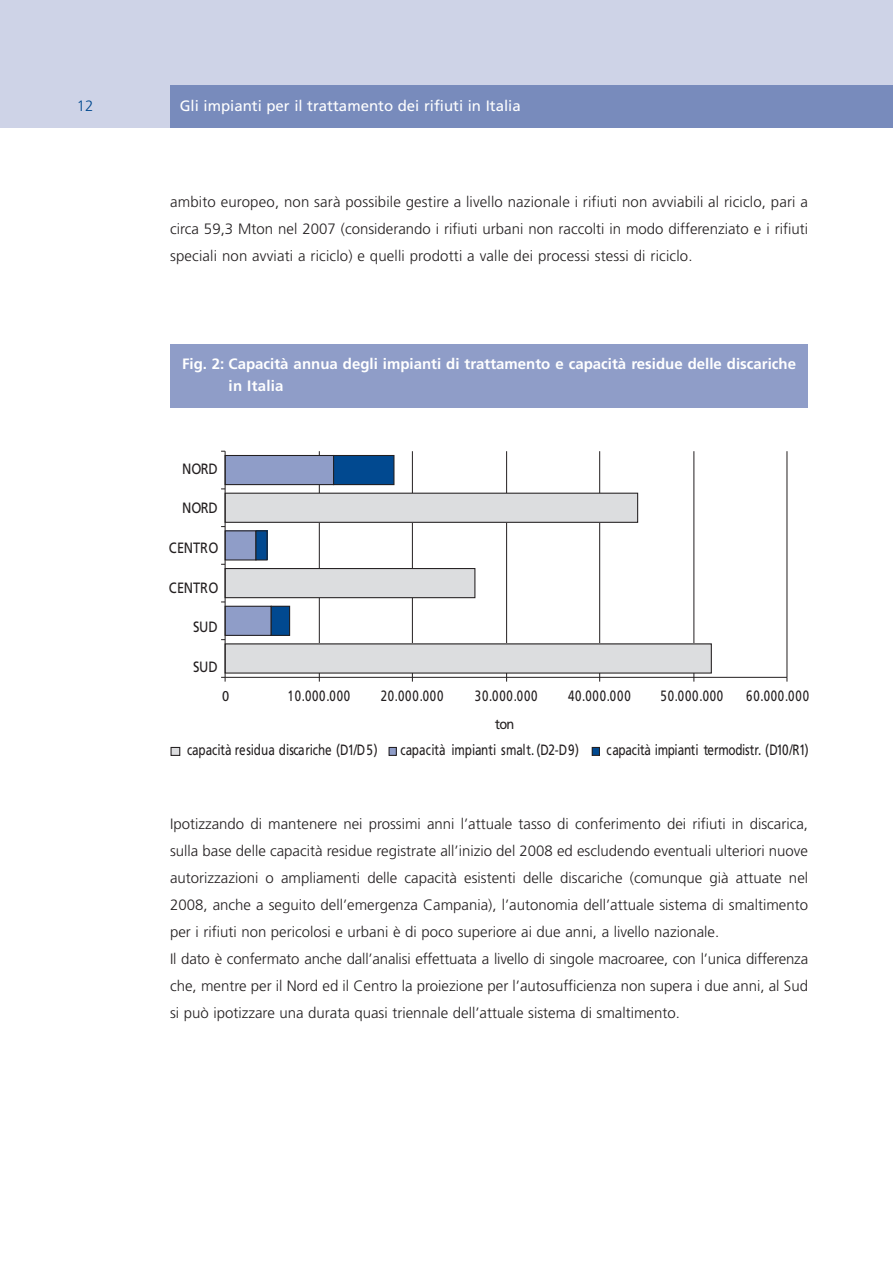
<style>
.page{position:relative;width:893px;height:1263px;background:#fff}
.page>*{position:absolute;margin:0;border:0;box-sizing:border-box;transform-origin:0 0}
.t1{font:300 15px/27px "Frutiger";color:#231f20}
.t2{font:700 15px/22.5px "Frutiger";color:#fff}
.t3{font:15px "Frutiger";color:#fff}
.t4{font:300 15px "Frutiger";color:#014990}
.t5{font:14.85px "Frutiger";letter-spacing:.005em;color:#231f20;scale:.79 1}
.t6{font:14.85px "Frutiger";letter-spacing:.005em;color:#231f20;scale:.77 1}
.t7{font:14.85px "Frutiger";letter-spacing:-.02em;color:#231f20;scale:.79 1}
.t8{font:14.85px "Frutiger";letter-spacing:.005em;color:#231f20;scale:.87 1}
.t9{font:14.25px "Frutiger";color:#231f20;scale:.9 1}
</style>
<div class="page">
<div style="left:0;top:0;width:893px;height:128px;background:#ced3e7"></div>
<div style="left:170px;top:85px;width:723px;height:43px;background:#788bbc"></div>
<hr style="left:319px;top:451px;width:1px;height:226px;background:#231f20">
<hr style="left:412px;top:451px;width:1px;height:226px;background:#231f20">
<hr style="left:506px;top:451px;width:1px;height:226px;background:#231f20">
<hr style="left:599px;top:451px;width:1px;height:226px;background:#231f20">
<hr style="left:694px;top:451px;width:1px;height:226px;background:#231f20">
<hr style="left:787px;top:451px;width:1px;height:226px;background:#231f20">
<div style="left:225px;top:644px;width:486px;height:29px;background:#dcdddf"></div>
<div style="left:225px;top:568px;width:250px;height:30px;background:#dcdddf"></div>
<div style="left:225px;top:568px;width:250px;height:30px;border:1px solid #231f20"></div>
<div style="left:225px;top:493px;width:413px;height:29px;background:#dcdddf"></div>
<div style="left:225px;top:493px;width:413px;height:30px;border:1px solid #231f20"></div>
<div style="left:225px;top:606px;width:46px;height:29px;background:#8f9dc8"></div>
<div style="left:225px;top:606px;width:47px;height:30px;border:1px solid #231f20"></div>
<div style="left:225px;top:531px;width:31px;height:29px;background:#8f9dc8"></div>
<div style="left:225px;top:530px;width:31px;height:30px;border:1px solid #231f20"></div>
<div style="left:225px;top:455px;width:109px;height:30px;background:#8f9dc8"></div>
<div style="left:225px;top:455px;width:109px;height:30px;border:1px solid #231f20"></div>
<div style="left:271px;top:606px;width:19px;height:29px;background:#014990"></div>
<div style="left:271px;top:606px;width:19px;height:30px;border:1px solid #231f20"></div>
<div style="left:256px;top:531px;width:11px;height:29px;background:#014990"></div>
<div style="left:255px;top:530px;width:13px;height:30px;border:1px solid #231f20"></div>
<div style="left:334px;top:455px;width:60px;height:30px;background:#014990"></div>
<div style="left:333px;top:455px;width:61px;height:30px;border:1px solid #231f20"></div>
<hr style="left:225px;top:677px;width:562px;height:1px;background:#231f20">
<hr style="left:225px;top:451px;width:1px;height:226px;background:#231f20">
<svg style="left:221px;top:677px;width:5px;height:5px"></svg>
<div style="left:171px;top:747px;width:9px;height:8px;background:#dcdddf"></div>
<div style="left:171px;top:747px;width:9px;height:9px;border:1px solid #231f20"></div>
<div style="left:389px;top:747px;width:7px;height:8px;background:#8f9dc8"></div>
<div style="left:389px;top:747px;width:8px;height:9px;border:1px solid #231f20"></div>
<div style="left:592px;top:747px;width:7px;height:8px;background:#014990"></div>
<div style="left:592px;top:747px;width:8px;height:9px;border:1px solid #231f20"></div>
<div style="left:170px;top:344px;width:638px;height:64px;background:#8f9dc8"></div>
<p class="t4" style="left:77px;top:100px;width:18px">12</p>
<p class="t3" style="left:180px;top:100px;width:342px">Gli impianti per il trattamento dei rifiuti in Italia</p>
<p class="t1" style="left:170px;top:189px;width:639px;text-align:justify">ambito europeo, non sarà possibile gestire a livello nazionale i rifiuti non avviabili al riciclo, pari a circa 59,3 Mton nel 2007 (considerando i rifiuti urbani non raccolti in modo differenziato e i rifiuti speciali non avviati a riciclo) e quelli prodotti a valle dei processi stessi di riciclo.</p>
<p class="t2" style="left:229px;top:354px;width:569px;text-indent:-46px">Fig. 2: Capacità annua degli impianti di trattamento e capacità residue delle discariche in Italia</p>
<p class="t8" style="left:182px;top:463px;width:43px">NORD</p>
<p class="t8" style="left:182px;top:502px;width:43px">NORD</p>
<p class="t8" style="left:169px;top:542px;width:59px">CENTRO</p>
<p class="t8" style="left:169px;top:581px;width:59px">CENTRO</p>
<p class="t8" style="left:193px;top:621px;width:30px">SUD</p>
<p class="t8" style="left:193px;top:661px;width:30px">SUD</p>
<p class="t9" style="left:222px;top:690px;width:9px">0</p>
<p class="t6" style="left:288px;top:690px;width:83px">10.000.000</p>
<p class="t6" style="left:381px;top:690px;width:83px">20.000.000</p>
<p class="t6" style="left:475px;top:690px;width:83px">30.000.000</p>
<p class="t6" style="left:568px;top:690px;width:83px">40.000.000</p>
<p class="t6" style="left:661px;top:690px;width:83px">50.000.000</p>
<p class="t6" style="left:746px;top:690px;width:83px">60.000.000</p>
<p class="t9" style="left:495px;top:718px;width:23px">ton</p>
<p class="t5" style="left:187px;top:744px;width:243px">capacità residua discariche (D1/D5)</p>
<p class="t5" style="left:400px;top:744px;width:228px">capacità impianti smalt. (D2-D9)</p>
<p class="t7" style="left:606px;top:744px;width:257px">capacità impianti termodistr. (D10/R1)</p>
<p class="t1" style="left:170px;top:811px;width:640px">Ipotizzando di mantenere nei prossimi anni l’attuale tasso di conferimento dei rifiuti in discarica, sulla base delle capacità residue registrate all’inizio del 2008 ed escludendo eventuali ulteriori nuove autorizzazioni o ampliamenti delle capacità esistenti delle discariche (comunque già attuate nel 2008, anche a seguito dell’emergenza Campania), l’autonomia dell’attuale sistema di smaltimento per i rifiuti non pericolosi e urbani è di poco superiore ai due anni, a livello nazionale.<br>Il dato è confermato anche dall’analisi effettuata a livello di singole macroaree, con l’unica differenza che, mentre per il Nord ed il Centro la proiezione per l’autosufficienza non supera i due anni, al Sud si può ipotizzare una durata quasi triennale dell’attuale sistema di smaltimento.</p>
</div>
